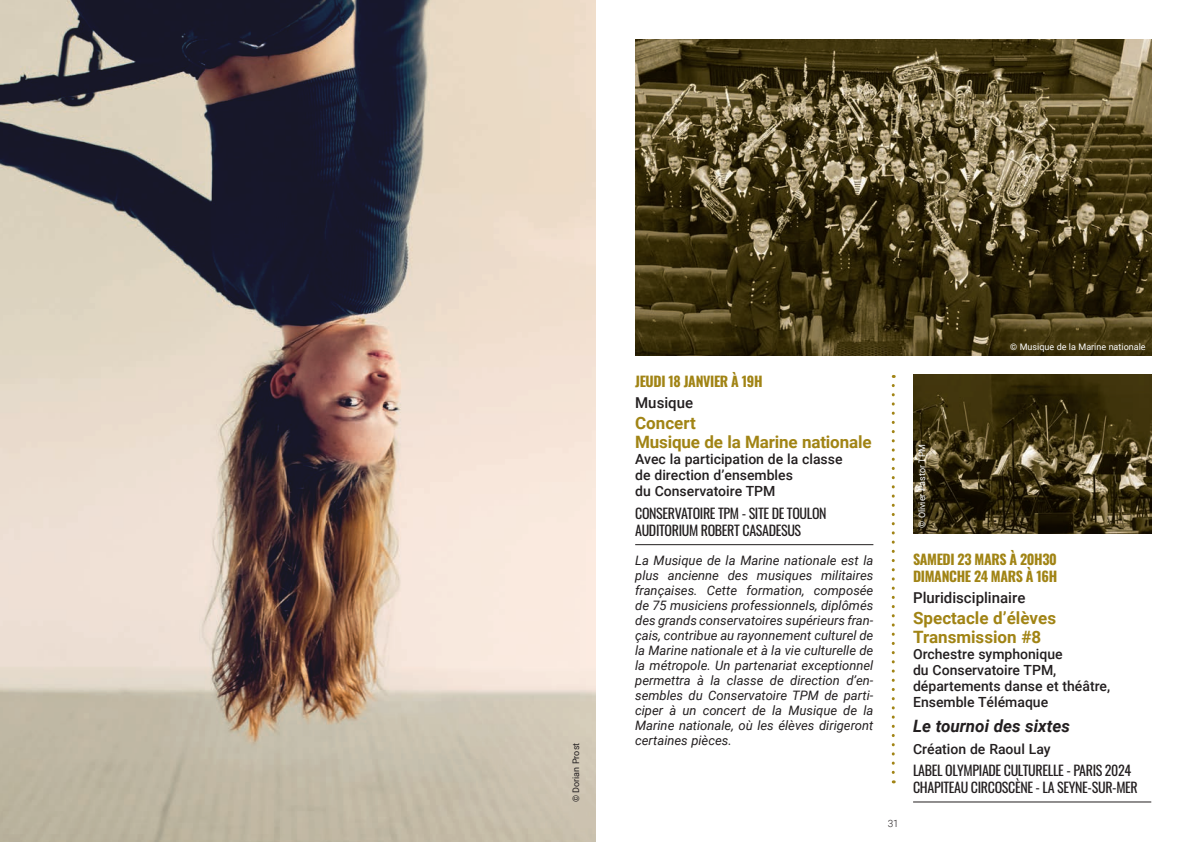
<style>
.page{position:relative;width:1191px;height:842px;background:#fff}
.page>*{position:absolute;margin:0;border:0;box-sizing:border-box;transform-origin:0 0}
.t1{font:700 17px/19px "Roboto";color:#a18415}
.t2{font:italic 700 17px "Roboto";color:#231f20}
.t3{font:500 15px "Roboto";color:#231f20}
.t4{font:500 14px/16px "Roboto";color:#231f20}
.t5{font:14px/16.8px "Oswald";letter-spacing:-.025em;color:#231f20}
.t6{font:700 14px/16.8px "Oswald";letter-spacing:-.025em;color:#a18415}
.t7{font:italic 13px/15px "Roboto";color:#231f20;text-align:justify}
.t8{font:300 10px "Roboto";color:#231f20}
.t9{font:9px "Roboto";color:#fff}
.t10{font:9px "Roboto";color:#231f20}
</style>
<div class="page">
<img style="left:0;top:0;width:595px;height:842px">
<img style="left:635px;top:40px;width:516px;height:315px">
<hr style="left:635px;top:544px;width:238px;height:1px;background:#231f20">
<img style="left:913px;top:375px;width:238px;height:159px">
<hr style="left:913px;top:801px;width:238px;height:1px;background:#231f20">
<svg style="left:891px;top:385px;width:3px;height:398px"></svg>
<p class="t10" style="left:569px;top:802px;width:61px;rotate:-90deg">© Dorian Prost</p>
<p class="t6" style="left:635px;top:373px;width:129px">JEUDI 18 JANVIER À 19H</p>
<p class="t3" style="left:635px;top:392px;width:59px">Musique</p>
<h1 class="t1" style="left:635px;top:413px;width:238px">Concert<br>Musique de la Marine nationale</h1>
<p class="t4" style="left:635px;top:451px;width:209px">Avec la participation de la classe de direction d’ensembles<br>du Conservatoire TPM</p>
<p class="t5" style="left:635px;top:503px;width:193px">CONSERVATOIRE TPM - SITE DE TOULON<br>AUDITORIUM ROBERT CASADESUS</p>
<p class="t7" style="left:635px;top:552px;width:240px">La Musique de la Marine nationale est la plus ancienne des musiques militaires françaises. Cette formation, composée de 75 musiciens professionnels, diplômés des grands conservatoires supérieurs fran&shy;çais, contribue au rayonnement culturel de la Marine nationale et à la vie culturelle de la métropole. Un partenariat exceptionnel permettra à la classe de direction d’en&shy;sembles du Conservatoire TPM de parti&shy;ciper à un concert de la Musique de la Marine nationale, où les élèves dirigeront certaines pièces.</p>
<p class="t8" style="left:887px;top:817px;width:13px">31</p>
<p class="t9" style="left:915px;top:528px;width:86px;rotate:-90deg">© Olivier Pastor TPM</p>
<p class="t9" style="left:1010px;top:340px;width:137px">© Musique de la Marine nationale</p>
<p class="t6" style="left:913px;top:552px;width:146px">SAMEDI 23 MARS À 20H30<br>DIMANCHE 24 MARS À 16H</p>
<p class="t3" style="left:913px;top:587px;width:114px">Pluridisciplinaire</p>
<h1 class="t1" style="left:913px;top:608px;width:145px">Spectacle d’élèves<br>Transmission #8</h1>
<p class="t4" style="left:913px;top:646px;width:199px">Orchestre symphonique<br>du Conservatoire TPM, départements danse et théâtre,<br>Ensemble Télémaque</p>
<h1 class="t2" style="left:913px;top:714px;width:158px">Le tournoi des sixtes</h1>
<p class="t4" style="left:913px;top:740px;width:139px">Création de Raoul Lay</p>
<p class="t5" style="left:913px;top:761px;width:226px">LABEL OLYMPIADE CULTURELLE - PARIS 2024<br>CHAPITEAU CIRCOSCÈNE - LA SEYNE-SUR-MER</p>
</div>
